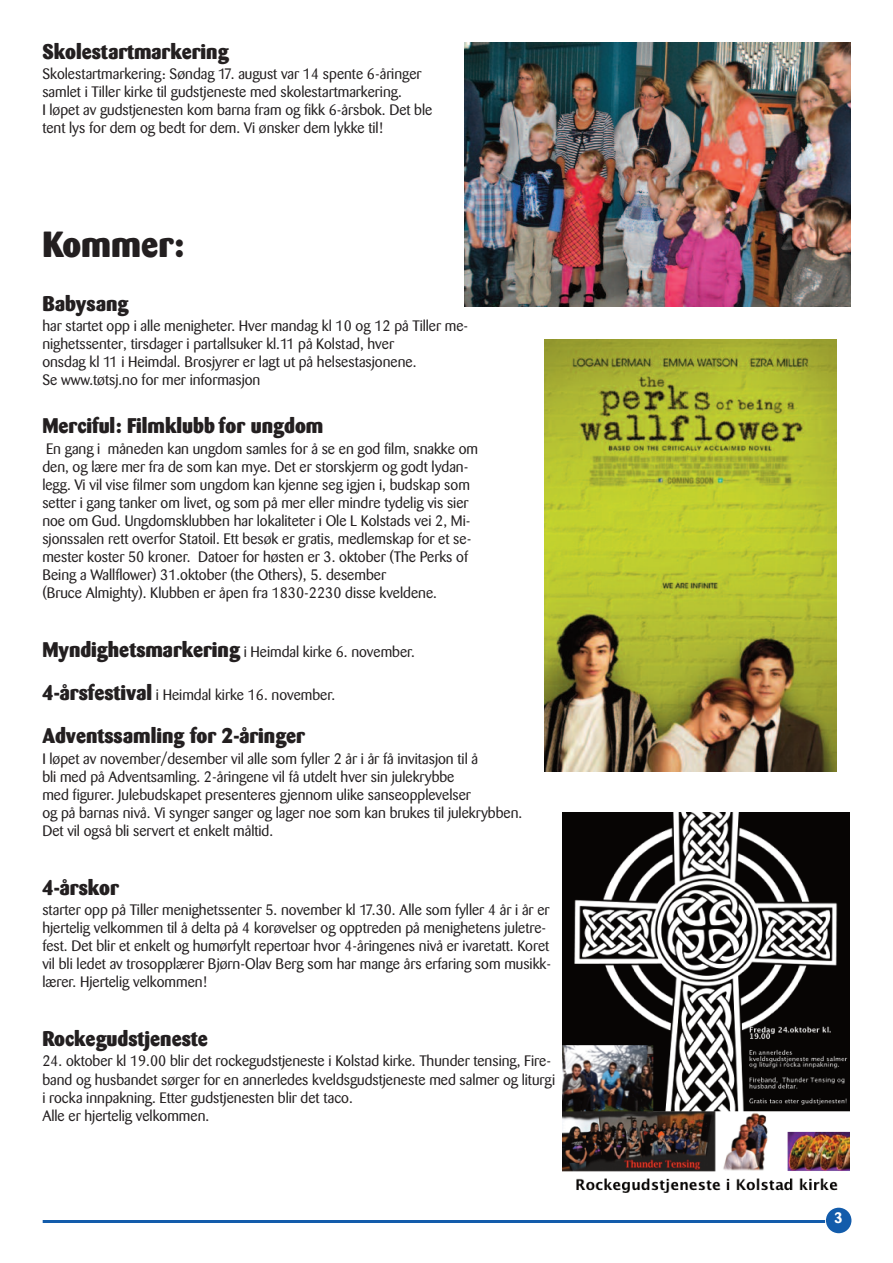
<style>
.page{position:relative;width:893px;height:1263px;background:#fff}
.page>*{position:absolute;margin:0;border:0;box-sizing:border-box;transform-origin:0 0}
.t1{font:800 36px "Barmeno";color:#231f20}
.t2{font:800 21px "Barmeno";color:#231f20}
.t3{font:15px/18px "Barmeno";color:#231f20}
.t4{font:700 15px "Barmeno";color:#fff}
.s1{font-weight:800;font-size:21px}
</style>
<div class="page">
<div style="left:826px;top:1208px;width:25px;height:25px;background:#135cab;border-radius:50%"></div>
<hr style="left:43px;top:1220px;width:782px;height:3px;background:#135cab">
<img style="left:464px;top:43px;width:386px;height:263px">
<img style="left:545px;top:339px;width:292px;height:432px">
<img style="left:563px;top:812px;width:286px;height:380px">
<h2 class="t2" style="left:42px;top:43px;width:188px">Skolestartmarkering</h2>
<p class="t3" style="left:42px;top:66px;width:392px">Skolestartmarkering: Søndag 17. august var 14 spente 6-åringer samlet i Tiller kirke til gudstjeneste med skolestartmarkering.<br>I løpet av gudstjenesten kom barna fram og fikk 6-årsbok. Det ble tent lys for dem og bedt for dem. Vi ønsker dem lykke til!</p>
<h1 class="t1" style="left:42px;top:230px;width:143px">Kommer:</h1>
<h2 class="t2" style="left:42px;top:295px;width:88px">Babysang</h2>
<p class="t3" style="left:42px;top:318px;width:427px">har startet opp i alle menigheter. Hver mandag kl 10 og 12 på Tiller me&shy;nighetssenter, tirsdager i partallsuker kl.11 på Kolstad, hver<br>onsdag kl 11 i Heimdal. Brosjyrer er lagt ut på helsestasjonene.<br>Se www.tøtsj.no for mer informasjon</p>
<h2 class="t2" style="left:42px;top:417px;width:283px">Merciful: Filmklubb for ungdom</h2>
<p class="t3" style="left:42px;top:441px;width:437px">En gang i måneden kan ungdom samles for å se en god film, snakke om den, og lære mer fra de som kan mye. Det er storskjerm og godt lydan&shy;legg. Vi vil vise filmer som ungdom kan kjenne seg igjen i, budskap som setter i gang tanker om livet, og som på mer eller mindre tydelig vis sier noe om Gud. Ungdomsklubben har lokaliteter i Ole L Kolstads vei 2, Mi&shy;sjonssalen rett overfor Statoil. Ett besøk er gratis, medlemskap for et se&shy;mester koster 50 kroner. Datoer for høsten er 3. oktober (The Perks of Being a Wallflower) 31.oktober (the Others), 5. desember<br>(Bruce Almighty). Klubben er åpen fra 1830-2230 disse kveldene.</p>
<p class="t3" style="left:42px;top:644px;width:374px"><span class="s1">Myndighetsmarkering</span> i Heimdal kirke 6. november.</p>
<p class="t3" style="left:42px;top:687px;width:294px"><span class="s1">4-årsfestival</span> i Heimdal kirke 16. november.</p>
<h2 class="t2" style="left:42px;top:727px;width:264px">Adventssamling for 2-åringer</h2>
<p class="t3" style="left:42px;top:751px;width:481px">I løpet av november/desember vil alle som fyller 2 år i år få invitasjon til å<br>bli med på Adventsamling. 2-åringene vil få utdelt hver sin julekrybbe<br>med figurer. Julebudskapet presenteres gjennom ulike sanseopplevelser<br>og på barnas nivå. Vi synger sanger og lager noe som kan brukes til julekrybben.<br>Det vil også bli servert et enkelt måltid.</p>
<h2 class="t2" style="left:42px;top:878px;width:78px">4-årskor</h2>
<p class="t3" style="left:42px;top:902px;width:510px">starter opp på Tiller menighetssenter 5. november kl 17.30. Alle som fyller 4 år i år er hjertelig velkommen til å delta på 4 korøvelser og opptreden på menighetens juletre&shy;fest. Det blir et enkelt og humørfylt repertoar hvor 4-åringenes nivå er ivaretatt. Koret vil bli ledet av trosopplærer Bjørn-Olav Berg som har mange års erfaring som musikk&shy;lærer. Hjertelig velkommen!</p>
<h2 class="t2" style="left:42px;top:1030px;width:167px">Rockegudstjeneste</h2>
<p class="t3" style="left:42px;top:1053px;width:514px">24. oktober kl 19.00 blir det rockegudstjeneste i Kolstad kirke. Thunder tensing, Fire&shy;band og husbandet sørger for en annerledes kveldsgudstjeneste med salmer og liturgi i rocka innpakning. Etter gudstjenesten blir det taco.<br>Alle er hjertelig velkommen.</p>
<p class="t4" style="left:835px;top:1210px;width:10px">3</p>
</div>
